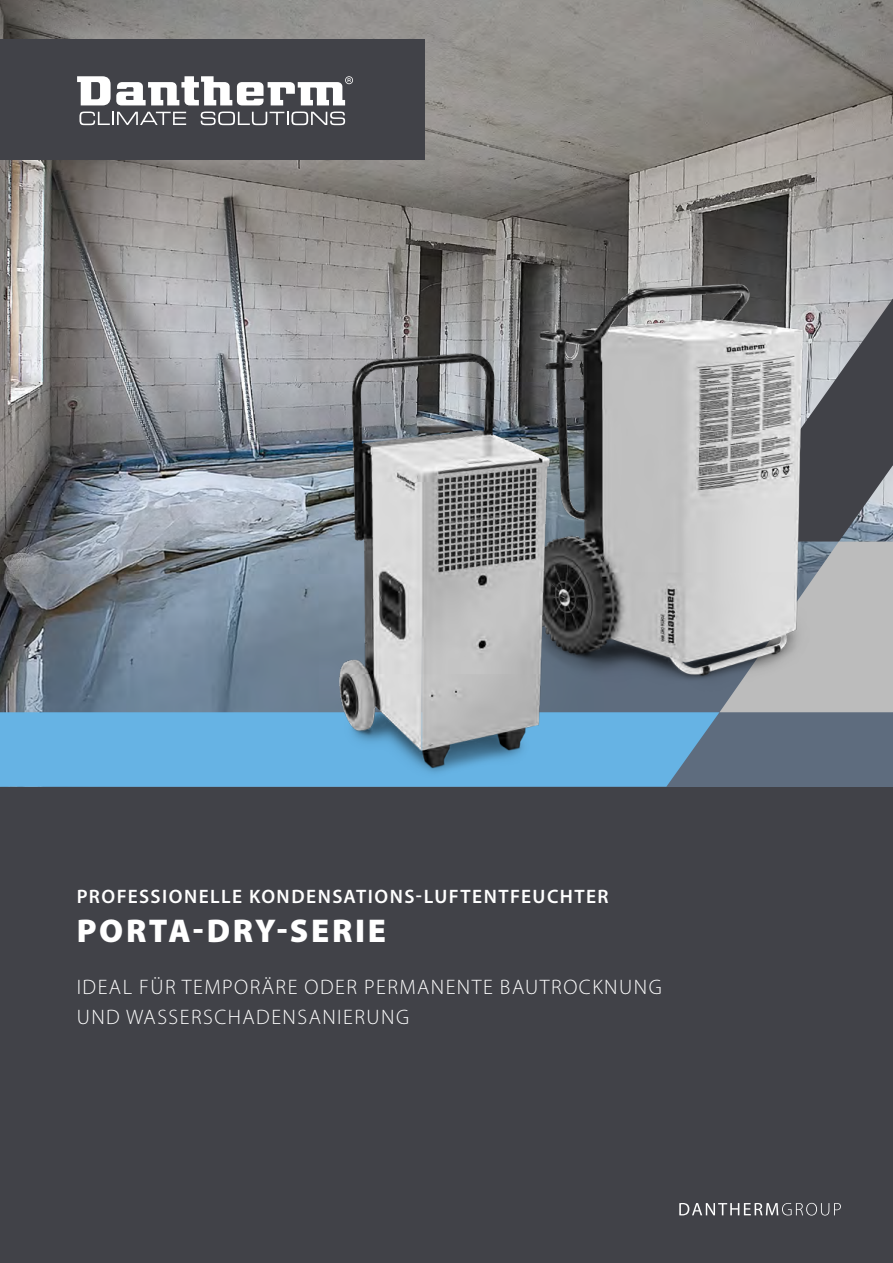
<style>
.page{position:relative;width:893px;height:1263px;background:#fff}
.page>*{position:absolute;margin:0;border:0;box-sizing:border-box;transform-origin:0 0}
.t1{font:900 33px "Myriad Pro";letter-spacing:.08em;color:#fff}
.t2{font:300 21px/30px "Myriad Pro";letter-spacing:.07em;color:#fff}
.t3{font:600 19.5px "Myriad Pro";letter-spacing:.075em;color:#fff}
</style>
<div class="page">
<div style="left:0;top:787px;width:893px;height:476px;background:#414248"></div>
<svg style="left:679px;top:1203px;width:162px;height:12px"></svg>
<img style="left:0;top:0;width:893px;height:787px">
<div style="left:0;top:712px;width:719px;height:75px;background:#66b3e4"></div>
<div style="left:0;top:39px;width:424px;height:120px;background:#414248"></div>
<svg style="left:77px;top:76px;width:276px;height:29px"></svg>
<svg style="left:79px;top:112px;width:107px;height:13px"></svg>
<svg style="left:201px;top:112px;width:144px;height:13px"></svg>
<img style="left:411px;top:189px;width:482px;height:551px">
<img style="left:181px;top:290px;width:526px;height:497px">
<p class="t3" style="left:77px;top:884px;width:533px">PROFESSIONELLE KONDENSATIONS-LUFTENTFEUCHTER</p>
<h1 class="t1" style="left:77px;top:909px;width:311px">PORTA-DRY-SERIE</h1>
<p class="t2" style="left:77px;top:972px;width:586px">IDEAL FÜR TEMPORÄRE ODER PERMANENTE BAUTROCKNUNG<br>UND WASSERSCHADENSANIERUNG</p>
</div>
